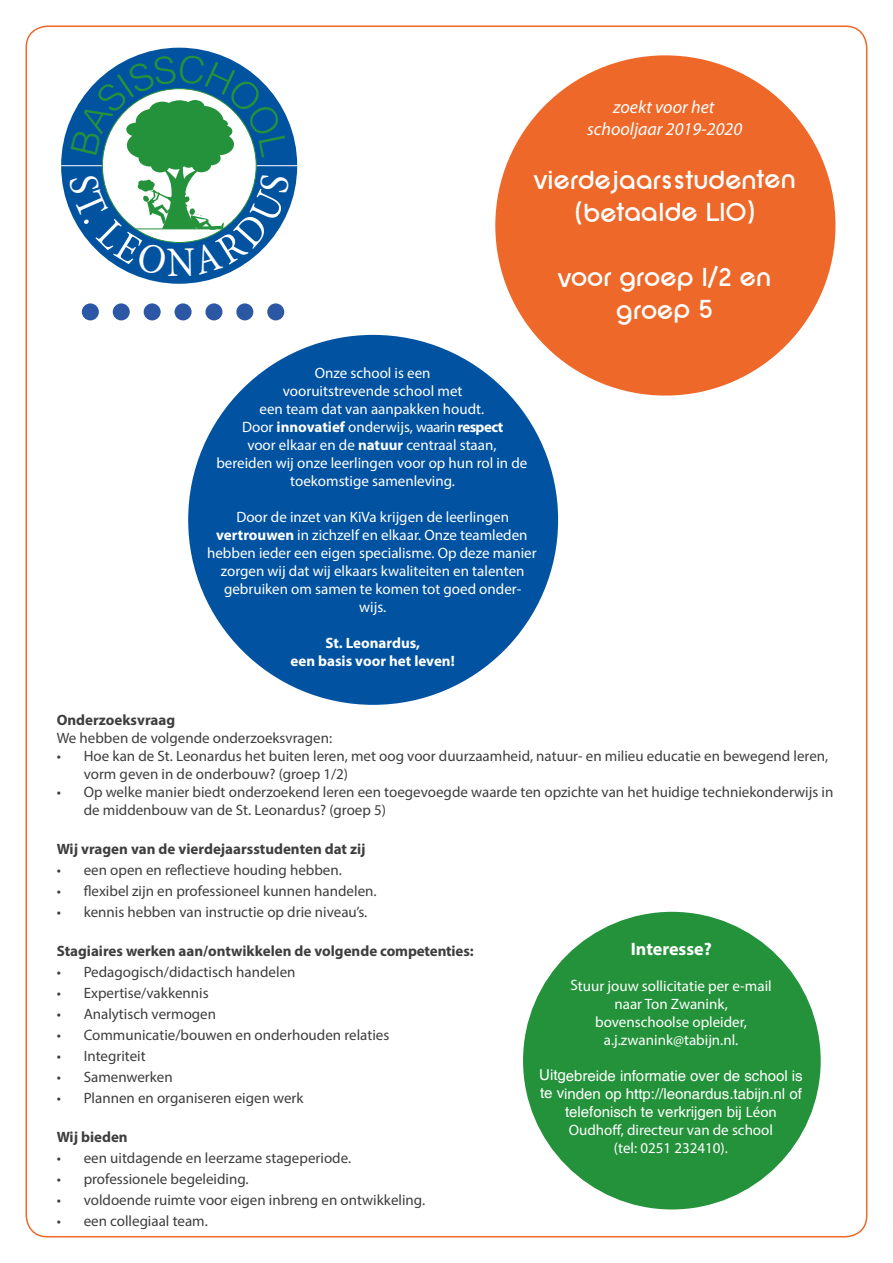
<style>
.page{position:relative;width:893px;height:1263px;background:#fff}
.page>*{position:absolute;margin:0;border:0;box-sizing:border-box;transform-origin:0 0}
.kop{font:700 27px/32.4px "SF New Republic";letter-spacing:-.005em;color:#fff;text-align:center}
.t1{font:italic 18px/21.6px "Myriad Pro";letter-spacing:-.005em;color:#fff;text-align:center}
.t2{font:700 18px "Myriad Pro";color:#fff}
.t3{font:15px/18px "Myriad Pro";color:#3e3e3f}
.t4{font:15px/18px "Myriad Pro";color:#fff;text-align:center}
.t5{font:700 15px "Myriad Pro";color:#3e3e3f}
.t6{font:15px/18px "Helvetica";color:#fff}
.t7{font:700 15px "Myriad Pro";color:#fff}
.s1{font-weight:700}
.s2{font-family:"Myriad Pro"}
</style>
<div class="page">
<div style="left:495px;top:55px;width:341px;height:341px;background:#ee6829;border-radius:50%"></div>
<div style="left:523px;top:912px;width:298px;height:297px;background:#24923b;border-radius:50%"></div>
<div style="left:188px;top:335px;width:370px;height:370px;background:#0153a1;border-radius:50%"></div>
<div style="left:61px;top:48px;width:236px;height:236px;background:#0153a0;border-radius:50%"></div>
<hr style="left:61px;top:165px;width:236px;height:1px;background:#fff">
<div style="left:83px;top:304px;width:15px;height:16px;background:#2c57a4;border-radius:50%"></div>
<div style="left:82px;top:303px;width:17px;height:17px;border:2px solid #2c57a4;border-radius:50%"></div>
<div style="left:113px;top:304px;width:16px;height:16px;background:#2c57a4;border-radius:50%"></div>
<div style="left:113px;top:303px;width:17px;height:17px;border:2px solid #2c57a4;border-radius:50%"></div>
<div style="left:144px;top:304px;width:16px;height:16px;background:#2c57a4;border-radius:50%"></div>
<div style="left:144px;top:303px;width:17px;height:17px;border:2px solid #2c57a4;border-radius:50%"></div>
<div style="left:175px;top:304px;width:16px;height:16px;background:#2c57a4;border-radius:50%"></div>
<div style="left:175px;top:303px;width:17px;height:17px;border:2px solid #2c57a4;border-radius:50%"></div>
<div style="left:206px;top:304px;width:16px;height:16px;background:#2c57a4;border-radius:50%"></div>
<div style="left:205px;top:303px;width:17px;height:17px;border:2px solid #2c57a4;border-radius:50%"></div>
<div style="left:237px;top:304px;width:16px;height:16px;background:#2c57a4;border-radius:50%"></div>
<div style="left:236px;top:303px;width:17px;height:17px;border:2px solid #2c57a4;border-radius:50%"></div>
<div style="left:268px;top:304px;width:15px;height:16px;background:#2c57a4;border-radius:50%"></div>
<div style="left:267px;top:303px;width:17px;height:17px;border:2px solid #2c57a4;border-radius:50%"></div>
<svg style="left:69px;top:55px;width:221px;height:222px"></svg>
<p class="t1" style="left:587px;top:96px;width:157px">zoekt voor het schooljaar 2019-2020</p>
<p class="kop" style="left:534px;top:164px;width:263px">vierdejaarsstudenten</p>
<p class="kop" style="left:574px;top:197px;width:183px">(betaalde LIO)</p>
<p class="t4" style="left:260px;top:364px;width:226px">Onze school is een vooruitstrevende school met<br>een team dat van aanpakken houdt.</p>
<p class="t4" style="left:216px;top:418px;width:312px">Door <span class="s1">innovatief</span> onderwijs, waarin <span class="s1">respect<br></span>voor elkaar en de <span class="s1">natuur</span> centraal staan,<br>bereiden wij onze leerlingen voor op hun rol in de toekomstige samenleving.</p>
<p class="t4" style="left:236px;top:508px;width:274px">Door de inzet van KiVa krijgen de leerlingen</p>
<p class="t4" style="left:207px;top:526px;width:331px"><span class="s1">vertrouwen</span> in zichzelf en elkaar. Onze teamleden hebben ieder een eigen specialisme. Op deze manier zorgen wij dat wij elkaars kwaliteiten en talenten gebruiken om samen te komen tot goed onder-<br>wijs.</p>
<p class="t7" style="left:325px;top:634px;width:96px">St. Leonardus,</p>
<p class="t7" style="left:291px;top:652px;width:166px">een basis voor het leven!</p>
<p class="kop" style="left:558px;top:261px;width:215px">voor groep 1/2 en groep 5</p>
<p class="t5" style="left:57px;top:710px;width:120px">Onderzoeksvraag</p>
<p class="t3" style="left:57px;top:728px;width:277px">We hebben de volgende onderzoeksvragen:</p>
<p class="t3" style="left:84px;top:746px;width:746px;text-indent:-27px">• Hoe kan de St. Leonardus het buiten leren, met oog voor duurzaamheid, natuur- en milieu educatie en bewegend leren, vorm geven in de onderbouw? (groep 1/2)</p>
<p class="t3" style="left:84px;top:782px;width:751px;text-indent:-27px">• Op welke manier biedt onderzoekend leren een toegevoegde waarde ten opzichte van het huidige techniekonderwijs in de middenbouw van de St. Leonardus? (groep 5)</p>
<p class="t5" style="left:57px;top:839px;width:310px">Wij vragen van de vierdejaarsstudenten dat zij</p>
<p class="t3" style="left:57px;top:860px;width:287px">• een open en reflectieve houding hebben.</p>
<p class="t3" style="left:57px;top:881px;width:321px">• flexibel zijn en professioneel kunnen handelen.</p>
<p class="t3" style="left:57px;top:902px;width:312px">• kennis hebben van instructie op drie niveau’s.</p>
<p class="t5" style="left:57px;top:941px;width:418px">Stagiaires werken aan/ontwikkelen de volgende competenties:</p>
<p class="t3" style="left:57px;top:962px;width:240px">• Pedagogisch/didactisch handelen</p>
<p class="t3" style="left:57px;top:983px;width:154px">• Expertise/vakkennis</p>
<p class="t3" style="left:57px;top:1004px;width:161px">• Analytisch vermogen</p>
<p class="t3" style="left:57px;top:1025px;width:334px">• Communicatie/bouwen en onderhouden relaties</p>
<p class="t3" style="left:57px;top:1046px;width:91px">• Integriteit</p>
<p class="t3" style="left:57px;top:1067px;width:118px">• Samenwerken</p>
<p class="t3" style="left:57px;top:1088px;width:248px">• Plannen en organiseren eigen werk</p>
<p class="t5" style="left:57px;top:1127px;width:73px">Wij bieden</p>
<p class="t3" style="left:57px;top:1148px;width:296px">• een uitdagende en leerzame stageperiode.</p>
<p class="t3" style="left:57px;top:1169px;width:193px">• professionele begeleiding.</p>
<p class="t3" style="left:57px;top:1190px;width:370px">• voldoende ruimte voor eigen inbreng en ontwikkeling.</p>
<p class="t3" style="left:57px;top:1211px;width:153px">• een collegiaal team.</p>
<p class="t2" style="left:631px;top:937px;width:83px">Interesse?</p>
<p class="t4" style="left:571px;top:976px;width:203px">Stuur jouw sollicitatie per e-mail naar Ton Zwanink,</p>
<p class="t4" style="left:595px;top:1012px;width:153px">bovenschoolse opleider,</p>
<p class="t4" style="left:604px;top:1030px;width:136px">a.j.zwanink@tabijn.nl.</p>
<p class="t6" style="left:539px;top:1067px;width:265px">Uitgebreide informatie over de school is te vinden op http://leonardus.tabijn.nl of</p>
<p class="t6" style="left:565px;top:1103px;width:213px">telefonisch te verkrijgen bij <span class="s2">Léon</span></p>
<p class="t4" style="left:569px;top:1120px;width:206px">Oudhoff, directeur van de school</p>
<p class="t4" style="left:614px;top:1138px;width:116px">(tel: 0251 232410).</p>
</div>
